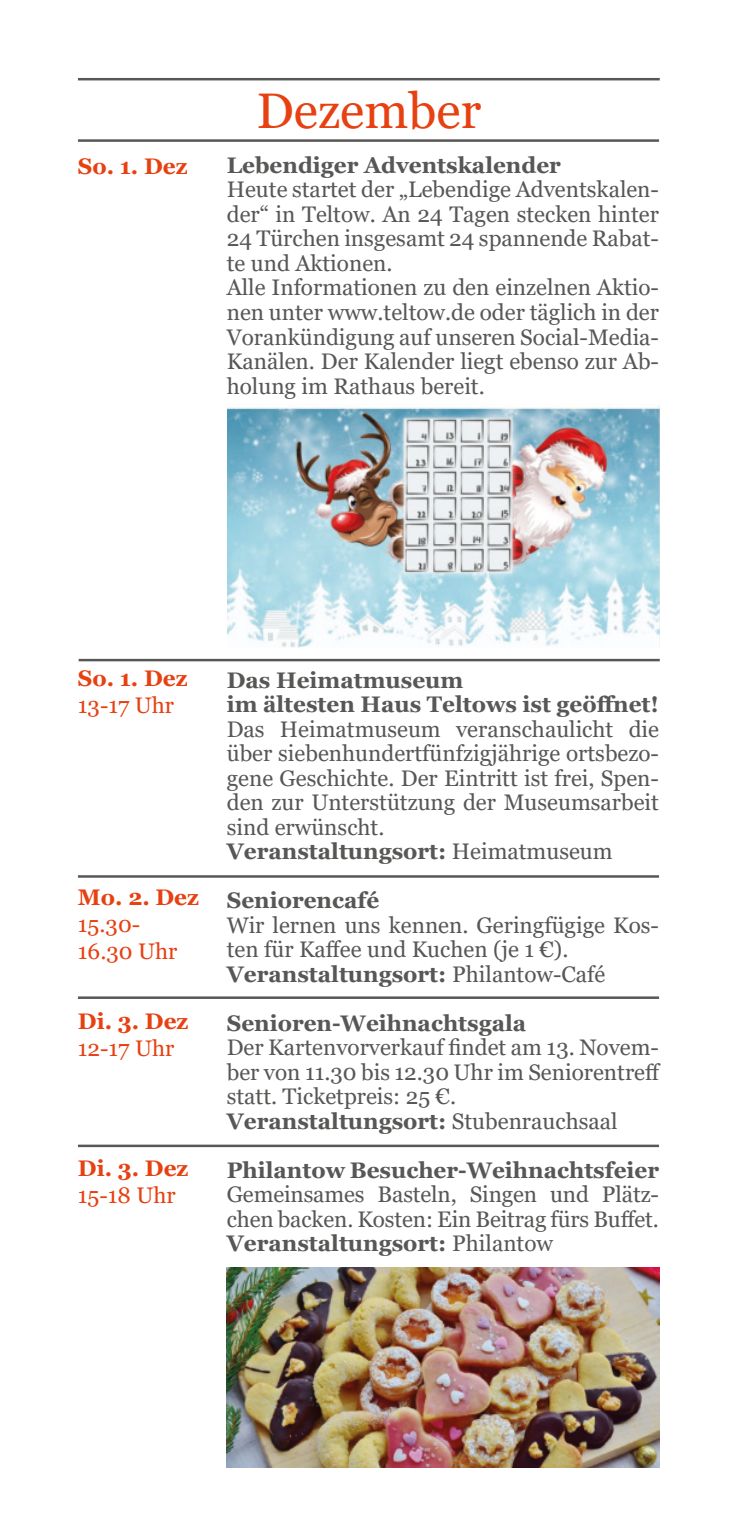
<style>
.page{position:relative;width:737px;height:1531px;background:#fff}
.page>*{position:absolute;margin:0;border:0;box-sizing:border-box;transform-origin:0 0}
.t1{font:50px "Georgia";color:#e74011}
.t2{font:22.5px/24.5px "Georgia";color:#575756}
.t3{font:700 22.5px/24.5px "Georgia";color:#575756}
.t4{font:700 22.5px "Georgia";color:#e74011}
.t5{font:22.5px/27px "Georgia";color:#e74011}
.s1{font-weight:700}
</style>
<div class="page">
<hr style="left:78px;top:78px;width:582px;height:2px;background:#575756">
<hr style="left:78px;top:139px;width:581px;height:3px;background:#575756">
<img style="left:227px;top:407px;width:433px;height:240px">
<img style="left:227px;top:1267px;width:432px;height:200px">
<hr style="left:79px;top:659px;width:581px;height:2px;background:#575756">
<hr style="left:78px;top:875px;width:581px;height:3px;background:#575756">
<hr style="left:78px;top:996px;width:581px;height:3px;background:#575756">
<hr style="left:78px;top:1144px;width:581px;height:3px;background:#575756">
<h1 class="t1" style="left:257px;top:82px;width:226px">Dezember</h1>
<p class="t4" style="left:78px;top:157px;width:111px">So. 1. Dez</p>
<p class="t3" style="left:227px;top:153px;width:336px">Lebendiger Adventskalender</p>
<p class="t2" style="left:227px;top:177px;width:434px">Heute startet der „Lebendige Adventskalen&shy;der“ in Teltow. An 24 Tagen stecken hinter 24 Türchen insgesamt 24 spannende Rabat&shy;te und Aktionen.<br>Alle Informationen zu den einzelnen Aktio&shy;nen unter www.teltow.de oder täglich in der Vorankündigung auf unseren Social-Media-Kanälen. Der Kalender liegt ebenso zur Ab&shy;holung im Rathaus bereit.</p>
<p class="t4" style="left:78px;top:669px;width:111px">So. 1. Dez</p>
<p class="t5" style="left:78px;top:692px;width:98px">13-17 Uhr</p>
<p class="t4" style="left:78px;top:888px;width:123px">Mo. 2. Dez</p>
<p class="t5" style="left:78px;top:911px;width:101px">15.30-<br>16.30 Uhr</p>
<p class="t4" style="left:78px;top:1012px;width:112px">Di. 3. Dez</p>
<p class="t5" style="left:78px;top:1035px;width:98px">12-17 Uhr</p>
<p class="t4" style="left:78px;top:1159px;width:112px">Di. 3. Dez</p>
<p class="t5" style="left:78px;top:1181px;width:99px">15-18 Uhr</p>
<p class="t3" style="left:227px;top:669px;width:434px">Das Heimatmuseum<br>im ältesten Haus Teltows ist geö昀昀net!</p>
<p class="t2" style="left:227px;top:716px;width:434px">Das Heimatmuseum veranschaulicht die über siebenhundertfünfzigjährige ortsbezo&shy;gene Geschichte. Der Eintritt ist frei, Spen&shy;den zur Unterstützung der Museumsarbeit sind erwünscht.<br><span class="s1">Veranstaltungsort:</span> Heimatmuseum</p>
<p class="t3" style="left:227px;top:890px;width:154px">Seniorencafé</p>
<p class="t2" style="left:227px;top:912px;width:434px">Wir lernen uns kennen. Geringfügige Kos&shy;ten für Ka昀昀ee und Kuchen (je 1 €).<br><span class="s1">Veranstaltungsort:</span> Philantow-Café</p>
<p class="t3" style="left:227px;top:1012px;width:301px">Senioren-Weihnachtsgala</p>
<p class="t2" style="left:227px;top:1035px;width:435px">Der Kartenvorverkauf 昀椀ndet am 13. Novem&shy;ber von 11.30 bis 12.30 Uhr im Seniorentre昀昀statt. Ticketpreis: 25 €.<br><span class="s1">Veranstaltungsort:</span> Stubenrauchsaal</p>
<p class="t3" style="left:227px;top:1159px;width:434px">Philantow Besucher-Weihnachtsfeier</p>
<p class="t2" style="left:227px;top:1182px;width:434px;text-align:justify">Gemeinsames Basteln, Singen und Plätz&shy;chen backen. Kosten: Ein Beitrag fürs Bu昀昀et.<br><span class="s1">Veranstaltungsort:</span> Philantow</p>
</div>
